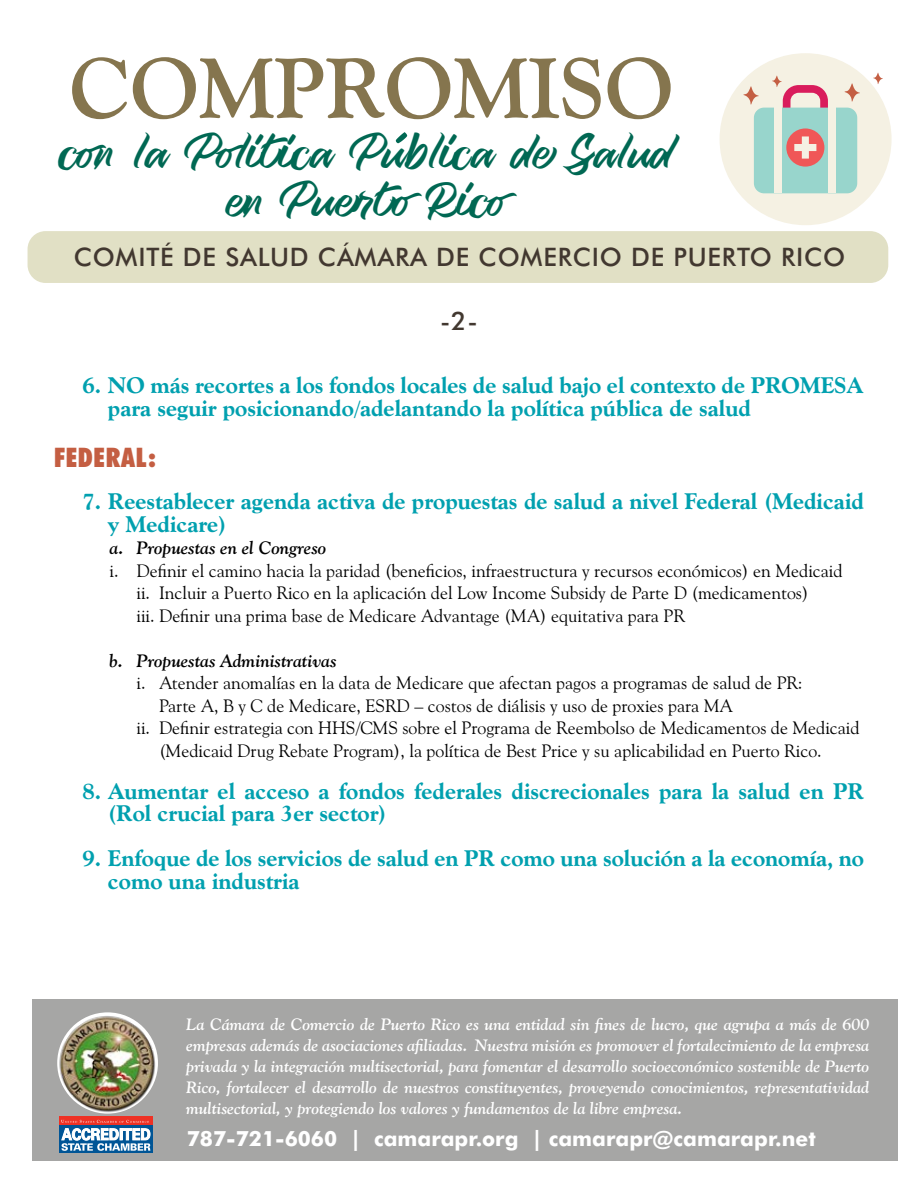
<style>
.page{position:relative;width:918px;height:1188px;background:#fff}
.page>*{position:absolute;margin:0;border:0;box-sizing:border-box;transform-origin:0 0}
.t1{font:700 84.6px "Goudy Old Style BT";color:#85754e}
.t2{font:46.35px/48px "Royalmuffin";letter-spacing:.03em;color:#006853;text-align:center}
.t3{font:900 condensed 27px "Futura BT";letter-spacing:.03em;color:#c45e42}
.t4{font:500 25.5px "Futura BT";letter-spacing:.03em;color:#423830}
.t5{font:800 22.5px/22.5px "Goudy Old Style BT";color:#00a0af}
.t6{font:700 21px "Futura BT";color:#fff}
.t7{font:18px/22.5px "Goudy Old Style BT";color:#000}
.t8{font:italic 700 18px "Goudy Old Style BT";color:#000}
.t9{font:italic 700 16.5px/21px "Goudy Old Style BT";color:#fff;text-align:justify}
</style>
<div class="page">
<div style="left:32px;top:999px;width:865px;height:162px;background:#a6a6a5"></div>
<img style="left:57px;top:1012px;width:101px;height:102px;border-radius:50px">
<div style="left:59px;top:1126px;width:94px;height:27px;background:#005596"></div>
<div style="left:59px;top:1117px;width:94px;height:8px;background:#ee3124"></div>
<svg style="left:61px;top:1120px;width:90px;height:31px"></svg>
<div style="left:28px;top:231px;width:860px;height:52px;background:#e1e0c5;border-radius:18px"></div>
<div style="left:720px;top:53px;width:172px;height:172px;background:#f5f1e3;border-radius:50%"></div>
<div style="left:754px;top:108px;width:103px;height:85px;background:#98d5cc;border-radius:10px"></div>
<div style="left:786px;top:128px;width:38px;height:39px;background:#f05757;border-radius:50%"></div>
<svg style="left:794px;top:136px;width:22px;height:23px"></svg>
<div style="left:774px;top:108px;width:8px;height:85px;background:#f5f1e3"></div>
<div style="left:829px;top:108px;width:7px;height:85px;background:#f5f1e3"></div>
<svg style="left:845px;top:83px;width:15px;height:19px"></svg>
<svg style="left:873px;top:73px;width:10px;height:11px"></svg>
<svg style="left:743px;top:86px;width:16px;height:19px"></svg>
<svg style="left:772px;top:76px;width:56px;height:32px"></svg>
<svg style="left:396px;top:132px;width:11px;height:11px"></svg>
<h1 class="t1" style="left:70px;top:36px;width:605px">COMPROMISO</h1>
<h2 class="t2" style="left:61px;top:128px;width:613px">con la Politica Publica de Salud en Puerto Rico</h2>
<h3 class="t4" style="left:74px;top:242px;width:773px">COMITÉ DE SALUD CÁMARA DE COMERCIO DE PUERTO RICO</h3>
<h3 class="t4" style="left:441px;top:248px;width:39px">-2-</h3>
<h3 class="t4" style="left:440px;top:305px;width:39px">-2-</h3>
<p class="t5" style="left:108px;top:374px;width:757px;text-indent:-25px">6. NO más recortes a los fondos locales de salud bajo el contexto de PROMESA para seguir posicionando/adelantando la política pública de salud</p>
<h3 class="t3" style="left:54px;top:441px;width:104px">FEDERAL:</h3>
<p class="t5" style="left:108px;top:490px;width:757px;text-indent:-25px">7. Reestablecer agenda activa de propuestas de salud a nivel Federal (Medicaid y Medicare)</p>
<p class="t8" style="left:110px;top:537px;width:218px">a. Propuestas en el Congreso</p>
<p class="t7" style="left:136px;top:559px;width:708px;text-indent:-27px">i. Definir el camino hacia la paridad (beneficios, infraestructura y recursos económicos) en Medicaid ii. Incluir a Puerto Rico en la aplicación del Low Income Subsidy de Parte D (medicamentos)<br>iii. Definir una prima base de Medicare Advantage (MA) equitativa para PR</p>
<p class="t8" style="left:110px;top:650px;width:229px">b. Propuestas Administrativas</p>
<p class="t7" style="left:136px;top:672px;width:668px">i. Atender anomalías en la data de Medicare que afectan pagos a programas de salud de PR:</p>
<p class="t7" style="left:159px;top:694px;width:576px">Parte A, B y C de Medicare, ESRD – costos de diálisis y uso de proxies para MA</p>
<p class="t7" style="left:136px;top:717px;width:725px">ii. Definir estrategia con HHS/CMS sobre el Programa de Reembolso de Medicamentos de Medicaid</p>
<p class="t7" style="left:159px;top:739px;width:664px">(Medicaid Drug Rebate Program), la política de Best Price y su aplicabilidad en Puerto Rico.</p>
<p class="t5" style="left:108px;top:780px;width:757px;text-indent:-25px">8. Aumentar el acceso a fondos federales discrecionales para la salud en PR (Rol crucial para 3er sector)</p>
<p class="t5" style="left:108px;top:847px;width:758px;text-indent:-25px">9. Enfoque de los servicios de salud en PR como una solución a la economía, no como una industria</p>
<p class="t9" style="left:186px;top:1014px;width:685px">La Cámara de Comercio de Puerto Rico es una entidad sin fines de lucro, que agrupa a más de 600 empresas además de asociaciones afiliadas. Nuestra misión es promover el fortalecimiento de la empresa privada y la integración multisectorial, para fomentar el desarrollo socioeconómico sostenible de Puerto Rico, fortalecer el desarrollo de nuestros constituyentes, proveyendo conocimientos, representatividad multisectorial, y protegiendo los valores y fundamentos de la libre empresa.</p>
<p class="t6" style="left:187px;top:1126px;width:630px">787-721-6060 | camarapr.org | camarapr@camarapr.net</p>
</div>
